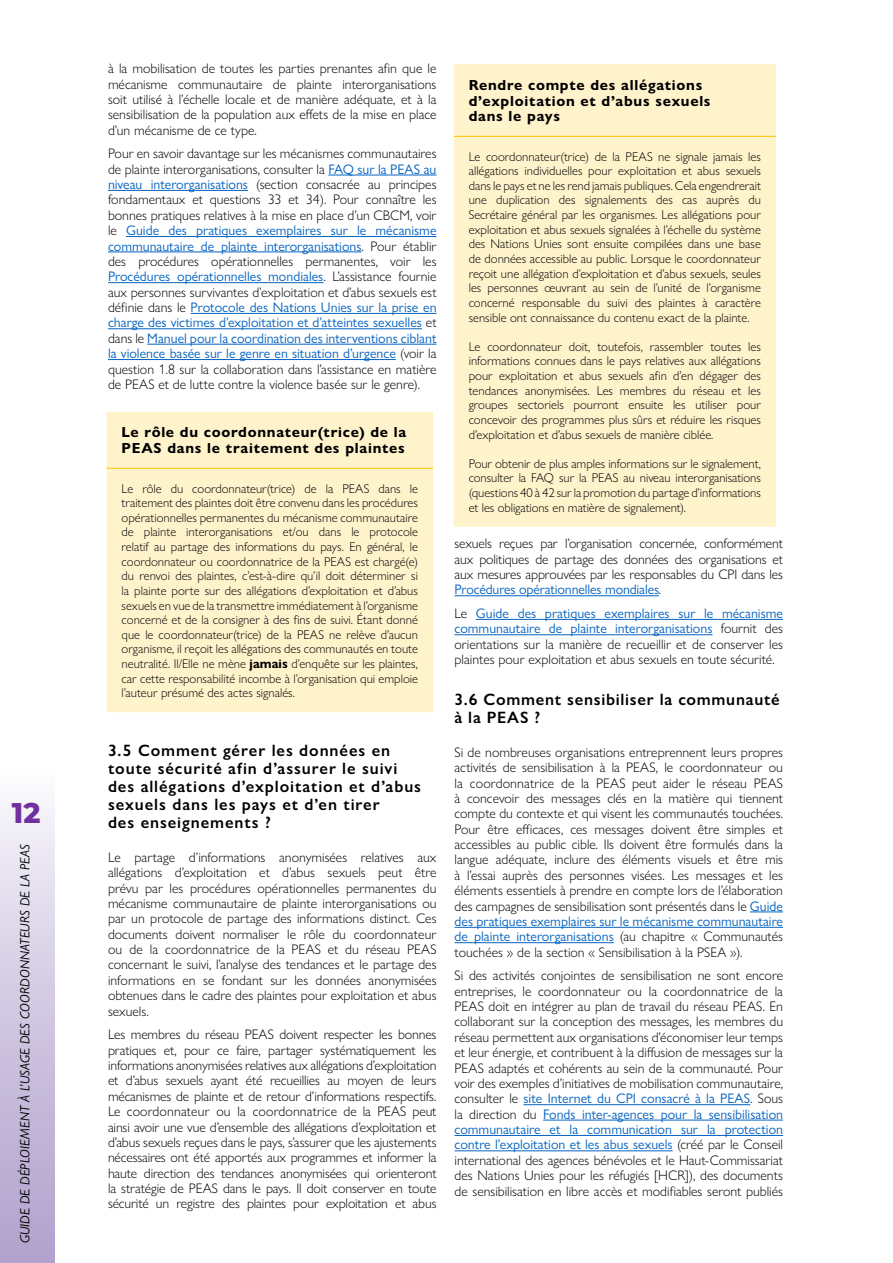
<style>
.page{position:relative;width:893px;height:1263px;background:#fff}
.page>*{position:absolute;margin:0;border:0;box-sizing:border-box;transform-origin:0 0}
.t1{font:800 28.5px "Montserrat";color:#7030a0}
.Small_headers_main{font:600 16.5px/18px "Gill Sans Nova";letter-spacing:.055em;color:#000}
.t2{font:700 14.7px/15.8px "Gill Sans Nova";letter-spacing:.05em;color:#000}
.t3{font:300 13.8px/15.3px "Gill Sans Nova";color:#000;text-align:justify}
.t4{font:italic 13.5px "Gill Sans Nova";color:#000}
.box_text{font:300 12.75px/14.5px "Gill Sans Nova";color:#000;text-align:justify}
.s1{font-weight:400;color:#0563c1}
.s2{font-weight:700}
</style>
<div class="page">
<div style="left:0;top:765px;width:54px;height:498px;background:linear-gradient(to bottom,#f9f8fc,#ae9eca)"></div>
<hr style="left:328px;top:175px;width:108px;height:1px;background:#0563c1">
<hr style="left:108px;top:190px;width:140px;height:1px;background:#0563c1">
<hr style="left:126px;top:236px;width:310px;height:1px;background:#0563c1">
<hr style="left:108px;top:252px;width:254px;height:1px;background:#0563c1">
<hr style="left:108px;top:282px;width:215px;height:1px;background:#0563c1">
<hr style="left:191px;top:313px;width:245px;height:1px;background:#0563c1">
<hr style="left:108px;top:328px;width:314px;height:1px;background:#0563c1">
<hr style="left:147px;top:344px;width:289px;height:1px;background:#0563c1">
<hr style="left:108px;top:359px;width:288px;height:1px;background:#0563c1">
<hr style="left:454px;top:595px;width:205px;height:1px;background:#0563c1">
<hr style="left:476px;top:619px;width:307px;height:1px;background:#0563c1">
<hr style="left:454px;top:634px;width:258px;height:1px;background:#0563c1">
<hr style="left:750px;top:911px;width:33px;height:1px;background:#0563c1">
<hr style="left:454px;top:927px;width:329px;height:1px;background:#0563c1">
<hr style="left:454px;top:942px;width:160px;height:1px;background:#0563c1">
<hr style="left:524px;top:1104px;width:226px;height:1px;background:#0563c1">
<hr style="left:543px;top:1120px;width:240px;height:1px;background:#0563c1">
<hr style="left:454px;top:1135px;width:329px;height:1px;background:#0563c1">
<hr style="left:454px;top:1150px;width:219px;height:1px;background:#0563c1">
<div style="left:107px;top:412px;width:326px;height:300px;background:#fff3cc"></div>
<hr style="left:107px;top:468px;width:326px;height:1px;background:#ffc000">
<div style="left:454px;top:64px;width:322px;height:463px;background:#fff3cc"></div>
<hr style="left:454px;top:136px;width:322px;height:1px;background:#ffc000">
<h1 class="t1" style="left:12px;top:792px;width:30px">12</h1>
<p class="t4" style="left:17px;top:1243px;width:401px;rotate:-90deg">GUIDE DE DÉPLOIEMENT À L’USAGE DES COORDONNATEURS DE LA PEAS</p>
<p class="t3" style="left:108px;top:61px;width:330px">à la mobilisation de toutes les parties prenantes afin que le mécanisme communautaire de plainte interorganisations soit utilisé à l’échelle locale et de manière adéquate, et à la sensibilisation de la population aux effets de la mise en place d’un mécanisme de ce type.</p>
<p class="t3" style="left:108px;top:146px;width:330px">Pour en savoir davantage sur les mécanismes communautaires de plainte interorganisations, consulter la <span class="s1">FAQ sur la PEAS au niveau interorganisations</span> (section consacrée au principes fondamentaux et questions 33 et 34). Pour connaître les bonnes pratiques relatives à la mise en place d’un CBCM, voir le <span class="s1">Guide des pratiques exemplaires sur le mécanisme communautaire de plainte interorganisations</span>. Pour établir des procédures opérationnelles permanentes, voir les <span class="s1">Procédures opérationnelles mondiales</span>. L’assistance fournie aux personnes survivantes d’exploitation et d’abus sexuels est définie dans le <span class="s1">Protocole des Nations Unies sur la prise en charge des victimes d’exploitation et d’atteintes sexuelles</span> et dans le <span class="s1">Manuel pour la coordination des interventions ciblant la violence basée sur le genre en situation d’urgence</span> (voir la question 1.8 sur la collaboration dans l’assistance en matière de PEAS et de lutte contre la violence basée sur le genre).</p>
<p class="t2" style="left:122px;top:425px;width:286px">Le rôle du coordonnateur(trice) de la<br>PEAS dans le traitement des plaintes</p>
<p class="box_text" style="left:122px;top:481px;width:298px">Le rôle du coordonnateur(trice) de la PEAS dans le traitement des plaintes doit être convenu dans les procédures opérationnelles permanentes du mécanisme communautaire de plainte interorganisations et/ou dans le protocole relatif au partage des informations du pays. En général, le coordonnateur ou coordonnatrice de la PEAS est chargé(e) du renvoi des plaintes, c’est-à-dire qu’il doit déterminer si la plainte porte sur des allégations d’exploitation et d’abus sexuels en vue de la transmettre immédiatement à l’organisme concerné et de la consigner à des fins de suivi. Étant donné que le coordonnateur(trice) de la PEAS ne relève d’aucun organisme, il reçoit les allégations des communautés en toute neutralité. Il/Elle ne mène <span class="s2">jamais</span> d’enquête sur les plaintes, car cette responsabilité incombe à l’organisation qui emploie l’auteur présumé des actes signalés.</p>
<p class="Small_headers_main" style="left:108px;top:742px;width:315px">3.5 Comment gérer les données en toute sécurité afin d’assurer le suivi des allégations d’exploitation et d’abus sexuels dans les pays et d’en tirer<br>des enseignements ?</p>
<p class="t3" style="left:108px;top:849px;width:330px">Le partage d’informations anonymisées relatives aux allégations d’exploitation et d’abus sexuels peut être prévu par les procédures opérationnelles permanentes du mécanisme communautaire de plainte interorganisations ou par un protocole de partage des informations distinct. Ces documents doivent normaliser le rôle du coordonnateur ou de la coordonnatrice de la PEAS et du réseau PEAS concernant le suivi, l’analyse des tendances et le partage des informations en se fondant sur les données anonymisées obtenues dans le cadre des plaintes pour exploitation et abus sexuels.</p>
<p class="t3" style="left:108px;top:1027px;width:330px">Les membres du réseau PEAS doivent respecter les bonnes pratiques et, pour ce faire, partager systématiquement les informations anonymisées relatives aux allégations d’exploitation et d’abus sexuels ayant été recueillies au moyen de leurs mécanismes de plainte et de retour d’informations respectifs.<br>Le coordonnateur ou la coordonnatrice de la PEAS peut ainsi avoir une vue d’ensemble des allégations d’exploitation et d’abus sexuels reçues dans le pays, s’assurer que les ajustements nécessaires ont été apportés aux programmes et informer la haute direction des tendances anonymisées qui orienteront la stratégie de PEAS dans le pays. Il doit conserver en toute sécurité un registre des plaintes pour exploitation et abus</p>
<p class="t2" style="left:469px;top:77px;width:243px">Rendre compte des allégations d’exploitation et d’abus sexuels dans le pays</p>
<p class="box_text" style="left:469px;top:149px;width:294px">Le coordonnateur(trice) de la PEAS ne signale jamais les allégations individuelles pour exploitation et abus sexuels dans le pays et ne les rend jamais publiques. Cela engendrerait une duplication des signalements des cas auprès du Secrétaire général par les organismes. Les allégations pour exploitation et abus sexuels signalées à l’échelle du système des Nations Unies sont ensuite compilées dans une base de données accessible au public. Lorsque le coordonnateur reçoit une allégation d’exploitation et d’abus sexuels, seules les personnes œuvrant au sein de l’unité de l’organisme concerné responsable du suivi des plaintes à caractère sensible ont connaissance du contenu exact de la plainte.</p>
<p class="box_text" style="left:469px;top:339px;width:294px">Le coordonnateur doit, toutefois, rassembler toutes les informations connues dans le pays relatives aux allégations pour exploitation et abus sexuels afin d’en dégager des tendances anonymisées. Les membres du réseau et les groupes sectoriels pourront ensuite les utiliser pour concevoir des programmes plus sûrs et réduire les risques d’exploitation et d’abus sexuels de manière ciblée.</p>
<p class="box_text" style="left:469px;top:456px;width:294px">Pour obtenir de plus amples informations sur le signalement, consulter la FAQ sur la PEAS au niveau interorganisations (questions 40 à 42 sur la promotion du partage d’informations et les obligations en matière de signalement).</p>
<p class="t3" style="left:454px;top:536px;width:330px">sexuels reçues par l’organisation concernée, conformément aux politiques de partage des données des organisations et aux mesures approuvées par les responsables du CPI dans les <span class="s1">Procédures opérationnelles mondiales</span>.</p>
<p class="t3" style="left:454px;top:605px;width:330px">Le <span class="s1">Guide des pratiques exemplaires sur le mécanisme communautaire de plainte interorganisations</span> fournit des orientations sur la manière de recueillir et de conserver les plaintes pour exploitation et abus sexuels en toute sécurité.</p>
<p class="Small_headers_main" style="left:454px;top:691px;width:327px">3.6 Comment sensibiliser la communauté à la PEAS ?</p>
<p class="t3" style="left:454px;top:744px;width:330px">Si de nombreuses organisations entreprennent leurs propres activités de sensibilisation à la PEAS, le coordonnateur ou la coordonnatrice de la PEAS peut aider le réseau PEAS à concevoir des messages clés en la matière qui tiennent compte du contexte et qui visent les communautés touchées.<br>Pour être efficaces, ces messages doivent être simples et accessibles au public cible. Ils doivent être formulés dans la langue adéquate, inclure des éléments visuels et être mis à l’essai auprès des personnes visées. Les messages et les éléments essentiels à prendre en compte lors de l’élaboration des campagnes de sensibilisation sont présentés dans le <span class="s1">Guide des pratiques exemplaires sur le mécanisme communautaire de plainte interorganisations</span> (au chapitre « Communautés touchées » de la section « Sensibilisation à la PSEA »).</p>
<p class="t3" style="left:454px;top:968px;width:330px">Si des activités conjointes de sensibilisation ne sont encore entreprises, le coordonnateur ou la coordonnatrice de la PEAS doit en intégrer au plan de travail du réseau PEAS. En collaborant sur la conception des messages, les membres du réseau permettent aux organisations d’économiser leur temps et leur énergie, et contribuent à la diffusion de messages sur la PEAS adaptés et cohérents au sein de la communauté. Pour voir des exemples d’initiatives de mobilisation communautaire, consulter le <span class="s1">site Internet du CPI consacré à la PEAS</span>. Sous la direction du <span class="s1">Fonds inter-agences pour la sensibilisation communautaire et la communication sur la protection contre l’exploitation et les abus sexuels</span> (créé par le Conseil international des agences bénévoles et le Haut-Commissariat des Nations Unies pour les réfugiés [HCR]), des documents de sensibilisation en libre accès et modifiables seront publiés</p>
</div>
